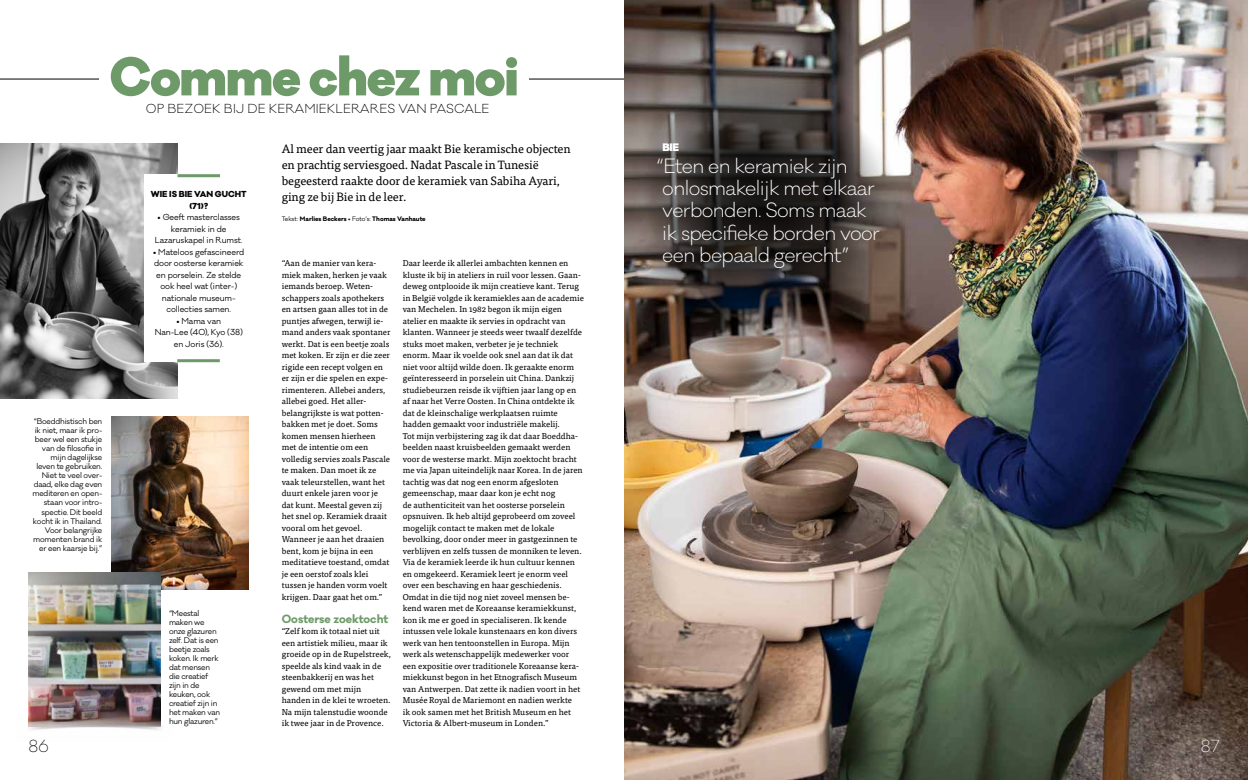
<style>
.page{position:relative;width:1248px;height:780px;background:#fff}
.page>*{position:absolute;margin:0;border:0;box-sizing:border-box;transform-origin:0 0}
.t1{font:800 50px "Galano Classic";letter-spacing:-.03em;color:#6d9a68}
.t2{font:300 19px/22px "Galano Classic";letter-spacing:-.03em;color:#fff}
.t3{font:200 16px "Galano Classic";color:#000}
.t4{font:200 16px "Galano Classic";color:#fff}
.t5{font:12px/16px "Tisa Pro";letter-spacing:-.01em;color:#000}
.t6{font:300 12px "Galano Classic";letter-spacing:.01em;color:#000}
.t7{font:700 11px "Galano Classic";color:#6d9a68}
.t8{font:900 10px "Galano Classic";color:#fff}
.t9{font:8.5px/11.5px "Tisa Pro";color:#000}
.t10{font:8px/11.5px "Galano Classic";letter-spacing:-.01em;color:#000;text-align:center}
.t11{font:800 8px/11.5px "Galano Classic";color:#000;text-align:center}
.t12{font:7.5px/9px "Galano Classic";letter-spacing:-.02em;color:#000;text-align:right}
.t13{font:700 6px "Galano Classic";color:#000}
.s1{font-weight:400}
</style>
<div class="page">
<hr style="left:0;top:79px;width:1247px;height:1px;background:#000">
<img style="left:0;top:144px;width:177px;height:254px">
<div style="left:144px;top:174px;width:109px;height:188px;background:#fff"></div>
<hr style="left:177px;top:359px;width:43px;height:3px;background:#6d9a68">
<hr style="left:177px;top:174px;width:43px;height:3px;background:#6d9a68">
<div style="left:100px;top:45px;width:429px;height:50px;background:#fff"></div>
<img style="left:111px;top:417px;width:137px;height:173px">
<img style="left:28px;top:573px;width:133px;height:153px">
<img style="left:624px;top:0;width:623px;height:780px">
<svg style="left:630px;top:47px;width:237px;height:236px;background:#665d58"></svg>
<svg style="left:669px;top:102px;width:236px;height:237px;background:#433c38"></svg>
<svg style="left:632px;top:177px;width:174px;height:174px;background:#383330"></svg>
<h1 class="t1" style="left:109px;top:42px;width:411px">Comme chez moi</h1>
<h3 class="t6" style="left:146px;top:101px;width:345px">OP BEZOEK BIJ DE KERAMIEKLERARES VAN PASCALE</h3>
<p class="t12" style="left:32px;top:417px;width:71px">“Boeddhistisch ben ik niet, maar ik pro&shy;beer wel een stukje van de filosofie in mijn dagelijkse leven te gebruiken.<br>Niet te veel over&shy;daad, elke dag even mediteren en open&shy;staan voor intro&shy;spectie. Dit beeld kocht ik in Thailand.<br>Voor belangrijke momenten brand ik er een kaarsje bij.”</p>
<p class="t11" style="left:151px;top:188px;width:97px">WIE IS BIE VAN GUCHT (71)?</p>
<p class="t10" style="left:155px;top:211px;width:89px">• Geeft masterclasses keramiek in de<br>Lazaruskapel in Rumst.</p>
<p class="t10" style="left:153px;top:246px;width:93px">• Mateloos gefascineerd door oosterse keramiek en porselein. Ze stelde ook heel wat (inter-) nationale museum&shy;collecties samen.</p>
<p class="t10" style="left:155px;top:315px;width:90px">• Mama van<br>Nan-Lee (40), Kyo (38) en Joris (36).</p>
<p class="t12" style="left:169px;top:609px;width:53px;text-align:left">“Meestal maken we onze glazuren zelf. Dat is een beetje zoals koken. Ik merk dat mensen die creatief zijn in de keuken, ook creatief zijn in het maken van hun glazuren.”</p>
<h3 class="t5" style="left:282px;top:140px;width:290px">Al meer dan veertig jaar maakt Bie keramische objecten en prachtig serviesgoed. Nadat Pascale in Tunesië begeesterd raakte door de keramiek van Sabiha Ayari, ging ze bij Bie in de leer.</h3>
<p class="t13" style="left:282px;top:214px;width:145px"><span class="s1">Tekst:</span> Marlies Beckers <span class="s1">• Foto’s:</span> Thomas Vanhaute</p>
<p class="t9" style="left:282px;top:257px;width:110px">“Aan de manier van kera&shy;miek maken, herken je vaak iemands beroep. Weten&shy;schappers zoals apothekers en artsen gaan alles tot in de puntjes afwegen, terwijl ie&shy;mand anders vaak spontaner werkt. Dat is een beetje zoals met koken. Er zijn er die zeer rigide een recept volgen en er zijn er die spelen en expe&shy;rimenteren. Allebei anders, allebei goed. Het aller&shy;belangrijkste is wat potten&shy;bakken met je doet. Soms komen mensen hierheen met de intentie om een volledig servies zoals Pascale te maken. Dan moet ik ze vaak teleurstellen, want het duurt enkele jaren voor je dat kunt. Meestal geven zij het snel op. Keramiek draait vooral om het gevoel.<br>Wanneer je aan het draaien bent, kom je bijna in een meditatieve toestand, omdat je een oerstof zoals klei tussen je handen vorm voelt krijgen. Daar gaat het om.”</p>
<p class="t7" style="left:282px;top:611px;width:108px">Oosterse zoektocht</p>
<p class="t9" style="left:282px;top:625px;width:111px">“Zelf kom ik totaal niet uit een artistiek milieu, maar ik groeide op in de Rupelstreek, speelde als kind vaak in de steenbakkerij en was het gewend om met mijn handen in de klei te wroeten.<br>Na mijn talenstudie woonde ik twee jaar in de Provence.</p>
<p class="t9" style="left:403px;top:257px;width:183px">Daar leerde ik allerlei ambachten kennen en kluste ik bij in ateliers in ruil voor lessen. Gaan&shy;deweg ontplooide ik mijn creatieve kant. Terug in België volgde ik keramiekles aan de academie van Mechelen. In 1982 begon ik mijn eigen atelier en maakte ik servies in opdracht van klanten. Wanneer je steeds weer twaalf dezelfde stuks moet maken, verbeter je je techniek enorm. Maar ik voelde ook snel aan dat ik dat niet voor altijd wilde doen. Ik geraakte enorm geïnteresseerd in porselein uit China. Dankzij studiebeurzen reisde ik vijftien jaar lang op en af naar het Verre Oosten. In China ontdekte ik dat de kleinschalige werkplaatsen ruimte hadden gemaakt voor industriële makelij.<br>Tot mijn verbijstering zag ik dat daar Boeddha&shy;beelden naast kruisbeelden gemaakt werden voor de westerse markt. Mijn zoektocht bracht me via Japan uiteindelijk naar Korea. In de jaren tachtig was dat nog een enorm afgesloten gemeenschap, maar daar kon je echt nog<br>de authenticiteit van het oosterse porselein opsnuiven. Ik heb altijd geprobeerd om zoveel mogelijk contact te maken met de lokale bevolking, door onder meer in gastgezinnen te verblijven en zelfs tussen de monniken te leven.<br>Via de keramiek leerde ik hun cultuur kennen en omgekeerd. Keramiek leert je enorm veel over een beschaving en haar geschiedenis.<br>Omdat in die tijd nog niet zoveel mensen be&shy;kend waren met de Koreaanse keramiekkunst, kon ik me er goed in specialiseren. Ik kende intussen vele lokale kunstenaars en kon divers werk van hen tentoonstellen in Europa. Mijn werk als wetenschappelijk medewerker voor een expositie over traditionele Koreaanse kera&shy;miekkunst begon in het Etnografisch Museum van Antwerpen. Dat zette ik nadien voort in het Musée Royal de Mariemont en nadien werkte<br>ik ook samen met het British Museum en het Victoria &amp; Albert-museum in Londen.”</p>
<p class="t8" style="left:662px;top:141px;width:18px">BIE</p>
<h2 class="t2" style="left:656px;top:156px;width:225px">“Eten en keramiek zijn onlosmakelijk met elkaar verbonden. Soms maak ik specifieke borden voor een bepaald gerecht”</h2>
<h3 class="t3" style="left:28px;top:735px;width:22px">86</h3>
<h3 class="t4" style="left:1200px;top:735px;width:20px">87</h3>
</div>
